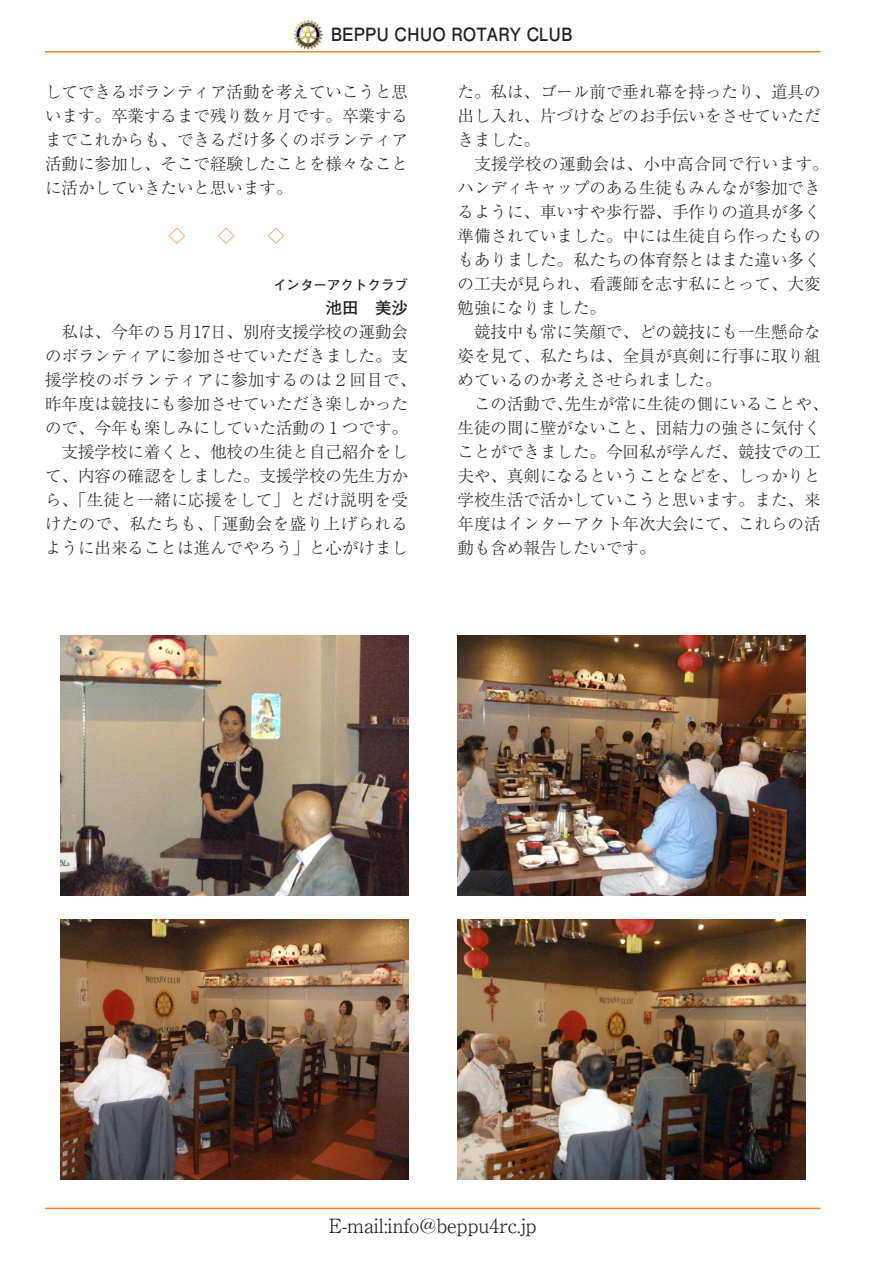
<style>
.page{position:relative;width:893px;height:1263px;background:#fff}
.page>*{position:absolute;margin:0;border:0;box-sizing:border-box;transform-origin:0 0}
.t1{font:300 19.5px "Ryumin Pr 6 N";color:#231f20}
.t2{font:700 18.3px "Futo Go B101 Pr 6 N";color:#231f20;scale:.91 1}
.t3{font:300 16.5px/24px "Ryumin Pr 6 N";color:#231f20}
.t4{font:700 16.5px "Futo Go B101 Pr 6 N";color:#231f20}
.t5{font:700 13.5px "Futo Go B101 Pr 6 N";color:#231f20}
</style>
<div class="page">
<img style="left:60px;top:635px;width:348px;height:261px">
<img style="left:458px;top:635px;width:347px;height:261px">
<img style="left:60px;top:919px;width:348px;height:261px">
<img style="left:458px;top:919px;width:347px;height:261px">
<hr style="left:45px;top:51px;width:776px;height:2px;background:#f48232">
<img style="left:293px;top:20px;width:29px;height:29px">
<hr style="left:45px;top:1208px;width:775px;height:1px;background:#f48232">
<p class="t2" style="left:331px;top:20px;width:267px">BEPPU CHUO ROTARY CLUB</p>
<p class="t3" style="left:45px;top:79px;width:364px;text-align:justify">してできるボランティア活動を考えていこうと思います。卒業するまで残り数ヶ月です。卒業するまでこれからも、できるだけ多くのボランティア活動に参加し、そこで経験したことを様々なことに活かしていきたいと思います。</p>
<p class="t5" style="left:273px;top:274px;width:136px">インターアクトクラブ</p>
<p class="t4" style="left:309px;top:294px;width:100px">　池田　美沙</p>
<p class="t3" style="left:45px;top:319px;width:373px">　私は、今年の５月17日、別府支援学校の運動会のボランティアに参加させていただきました。支援学校のボランティアに参加するのは２回目で、昨年度は競技にも参加させていただき楽しかったので、今年も楽しみにしていた活動の１つです。　支援学校に着くと、他校の生徒と自己紹介をして、内容の確認をしました。支援学校の先生方から、「生徒と一緒に応援をして」とだけ説明を受けたので、私たちも、「運動会を盛り上げられるように出来ることは進んでやろう」と心がけまし</p>
<p class="t3" style="left:458px;top:79px;width:373px">た。私は、ゴール前で垂れ幕を持ったり、道具の出し入れ、片づけなどのお手伝いをさせていただきました。<br>　支援学校の運動会は、小中高合同で行います。ハンディキャップのある生徒もみんなが参加できるように、車いすや歩行器、手作りの道具が多く準備されていました。中には生徒自ら作ったものもありました。私たちの体育祭とはまた違い多くの工夫が見られ、看護師を志す私にとって、大変勉強になりました。<br>　競技中も常に笑顔で、どの競技にも一生懸命な姿を見て、私たちは、全員が真剣に行事に取り組めているのか考えさせられました。<br>　この活動で、先生が常に生徒の側にいることや、生徒の間に壁がないこと、団結力の強さに気付くことができました。今回私が学んだ、競技での工夫や、真剣になるということなどを、しっかりと学校生活で活かしていこうと思います。また、来年度はインターアクト年次大会にて、これらの活動も含め報告したいです。</p>
<p class="t1" style="left:329px;top:1210px;width:210px">E-mail:info@beppu4rc.jp</p>
</div>
